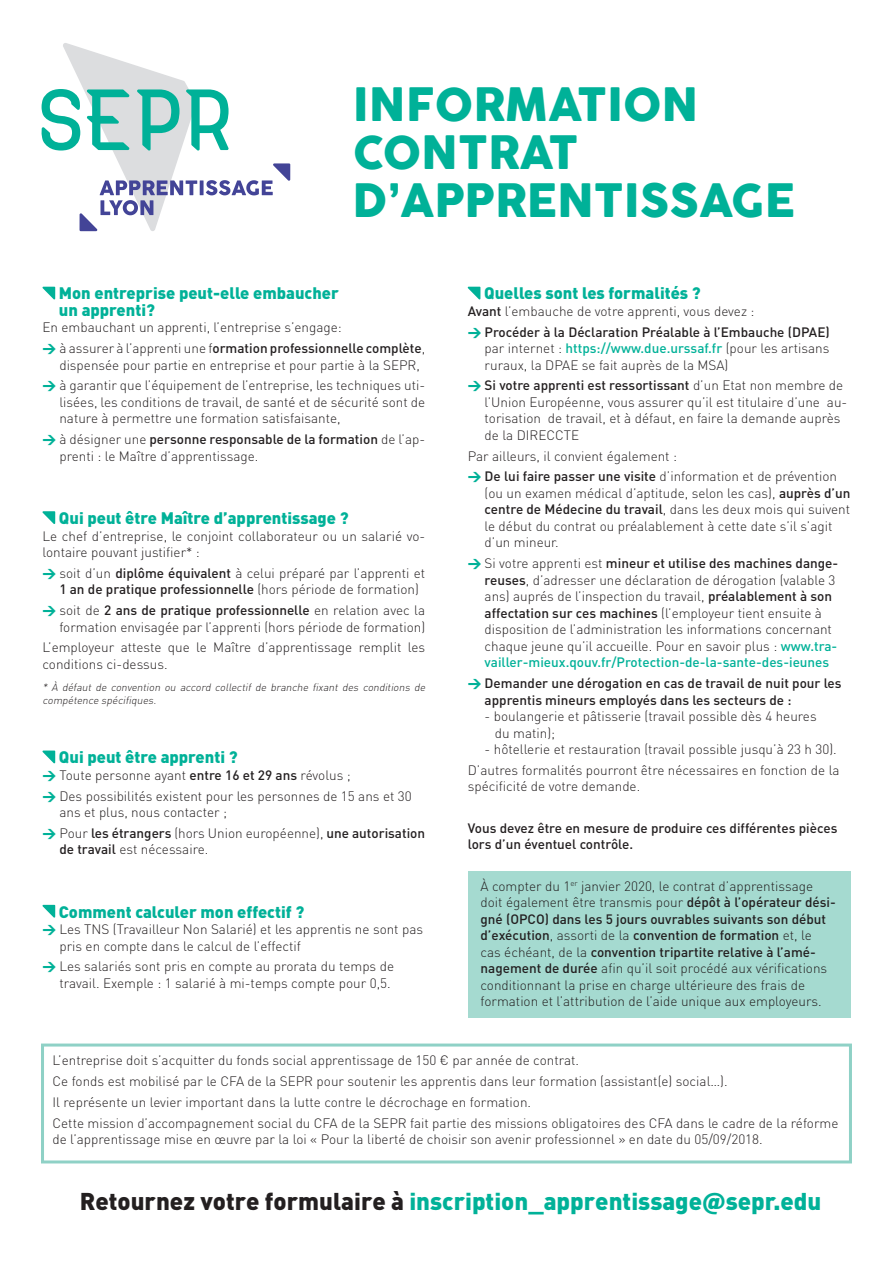
<style>
.page{position:relative;width:893px;height:1263px;background:#fff}
.page>*{position:absolute;margin:0;border:0;box-sizing:border-box;transform-origin:0 0}
.t1{font:45px/48px "COCOGOOSE";color:#00b198}
.t2{font:900 24px "DIN Pro";color:#00b198}
.t3{font:900 16.5px/16.5px "DIN Pro";color:#00b198}
.t4{font:300 13.5px/16.5px "DIN Pro";color:#231f20}
.t5{font:500 13.5px/16.5px "DIN Pro";color:#231f20}
.t6{font:italic 300 10.5px/13.5px "DIN Pro";color:#231f20}
.s1{font-weight:900;color:#00b198}
.s2{font-weight:500}
.s3{font-weight:500;color:#00b198}
.s4{color:#231f20}
</style>
<div class="page">
<svg style="left:42px;top:287px;width:13px;height:12px"></svg>
<svg style="left:42px;top:511px;width:13px;height:13px"></svg>
<svg style="left:42px;top:750px;width:13px;height:13px"></svg>
<svg style="left:42px;top:905px;width:13px;height:12px"></svg>
<div style="left:468px;top:872px;width:382px;height:146px;background:#a5dad0"></div>
<svg style="left:468px;top:287px;width:12px;height:12px"></svg>
<svg style="left:41px;top:43px;width:249px;height:188px"></svg>
<div style="left:41px;top:1043px;width:811px;height:120px;border:3px solid #8fd1c6"></div>
<p class="t1" style="left:353px;top:81px;width:347px">INFORMATION</p>
<p class="t1" style="left:353px;top:129px;width:444px">CONTRAT<br>D’APPRENTISSAGE</p>
<p class="t3" style="left:59px;top:285px;width:282px">Mon entreprise peut-elle embaucher un apprenti?</p>
<p class="t4" style="left:43px;top:319px;width:301px">En embauchant un apprenti, l’entreprise s’engage:</p>
<p class="t4" style="left:59px;top:339px;width:367px;text-indent:-17px"><span class="s1">→</span> à assurer à l’apprenti une f<span class="s2">ormation professionnelle complète</span>, dispensée pour partie en entreprise et pour partie à la SEPR,</p>
<p class="t4" style="left:59px;top:377px;width:367px;text-align:justify;text-indent:-17px"><span class="s1">→</span> à garantir que l’équipement de l’entreprise, les techniques uti&shy;lisées, les conditions de travail, de santé et de sécurité sont de nature à permettre une formation satisfaisante,</p>
<p class="t4" style="left:59px;top:430px;width:367px;text-indent:-17px"><span class="s1">→</span> à désigner une <span class="s2">personne responsable de la formation</span> de l’ap&shy;prenti : le Maître d’apprentissage.</p>
<p class="t3" style="left:59px;top:509px;width:291px">Qui peut être Maître d’apprentissage ?</p>
<p class="t4" style="left:43px;top:527px;width:384px">Le chef d’entreprise, le conjoint collaborateur ou un salarié vo&shy;lontaire pouvant justifier* :</p>
<p class="t4" style="left:59px;top:564px;width:367px;text-indent:-17px"><span class="s1">→</span> soit d’un <span class="s2">diplôme équivalent</span> à celui préparé par l’apprenti et<br><span class="s2">1 an de pratique professionnelle</span> (hors période de formation)</p>
<p class="t4" style="left:43px;top:601px;width:384px;text-align:right"><span class="s1">→</span> soit de <span class="s2">2 ans de pratique professionnelle</span> en relation avec la formation envisagée par l’apprenti (hors période de formation)</p>
<p class="t4" style="left:43px;top:639px;width:384px">L’employeur atteste que le Maître d’apprentissage remplit les conditions ci-dessus.</p>
<p class="t6" style="left:43px;top:680px;width:387px">* À défaut de convention ou accord collectif de branche fixant des conditions de compétence spécifiques.</p>
<p class="t3" style="left:59px;top:748px;width:180px">Qui peut être apprenti ?</p>
<p class="t4" style="left:43px;top:766px;width:310px"><span class="s1">→</span> Toute personne ayant <span class="s2">entre 16 et 29 ans</span> révolus ;</p>
<p class="t4" style="left:59px;top:787px;width:354px;text-indent:-17px"><span class="s1">→</span> Des possibilités existent pour les personnes de 15 ans et 30 ans et plus, nous contacter ;</p>
<p class="t4" style="left:59px;top:824px;width:367px;text-indent:-17px"><span class="s1">→</span> Pour <span class="s2">les étrangers</span> (hors Union européenne), <span class="s2">une autorisation de travail</span> est nécessaire.</p>
<p class="t3" style="left:59px;top:903px;width:247px">Comment calculer mon effectif ?</p>
<p class="t4" style="left:59px;top:920px;width:365px;text-indent:-17px"><span class="s1">→</span> Les TNS (Travailleur Non Salarié) et les apprentis ne sont pas pris en compte dans le calcul de l’effectif</p>
<p class="t4" style="left:43px;top:958px;width:353px;text-align:right"><span class="s1">→</span> Les salariés sont pris en compte au prorata du temps de travail. Exemple : 1 salarié à mi-temps compte pour 0,5.</p>
<p class="t3" style="left:484px;top:285px;width:218px">Quelles sont les formalités ?</p>
<p class="t4" style="left:468px;top:302px;width:288px"><span class="s2">Avant</span> l’embauche de votre apprenti, vous devez :</p>
<p class="t4" style="left:485px;top:323px;width:347px;text-align:justify;text-indent:-17px"><span class="s1">→</span> <span class="s2">Procéder à la Déclaration Préalable à l’Embauche (DPAE) </span>par internet : <span class="s3">https://www.due.urssaf.fr</span> (pour les artisans ruraux, la DPAE se fait auprès de la MSA)</p>
<p class="t4" style="left:485px;top:377px;width:364px;text-indent:-17px"><span class="s1">→</span> <span class="s2">Si votre apprenti est ressortissant</span> d’un Etat non membre de l’Union Européenne, vous assurer qu’il est titulaire d’une au&shy;torisation de travail, et à défaut, en faire la demande auprès de la DIRECCTE</p>
<p class="t4" style="left:468px;top:447px;width:211px">Par ailleurs, il convient également :</p>
<p class="t4" style="left:485px;top:468px;width:367px;text-indent:-17px"><span class="s1">→</span> <span class="s2">De lui faire passer une visite</span> d’information et de prévention (ou un examen médical d’aptitude, selon les cas), <span class="s2">auprès d’un centre de Médecine du travail</span>, dans les deux mois qui suivent le début du contrat ou préalablement à cette date s’il s’agit d’un mineur.</p>
<p class="t4" style="left:485px;top:554px;width:355px;text-indent:-17px"><span class="s1">→</span> Si votre apprenti est <span class="s2">mineur et utilise des machines dange&shy;reuses</span>, d’adresser une déclaration de dérogation (valable 3 ans) auprés de l’inspection du travail, <span class="s2">préalablement à son affectation sur ces machines</span> (l’employeur tient ensuite à disposition de l’administration les informations concernant chaque jeune qu’il accueille. Pour en savoir plus : <span class="s3">www.tra&shy;vailler-mieux.qouv.fr/Protection-de-la-sante-des-ieunes</span></p>
<p class="t5" style="left:485px;top:674px;width:358px;text-indent:-17px"><span class="s1">→</span> Demander une dérogation en cas de travail de nuit pour les apprentis mineurs employés dans les secteurs de :</p>
<p class="t4" style="left:495px;top:707px;width:323px;text-indent:-10px">- boulangerie et pâtisserie (travail possible dès 4 heures du matin);</p>
<p class="t4" style="left:485px;top:740px;width:354px">- hôtellerie et restauration (travail possible jusqu’à 23 h 30).</p>
<p class="t4" style="left:468px;top:761px;width:373px">D’autres formalités pourront être nécessaires en fonction de la spécificité de votre demande.</p>
<p class="t5" style="left:468px;top:819px;width:371px">Vous devez être en mesure de produire ces différentes pièces lors d’un éventuel contrôle.</p>
<p class="t4" style="left:480px;top:877px;width:357px">À compter du 1<sup>er</sup> janvier 2020, le contrat d’apprentissage doit également être transmis pour <span class="s2">dépôt à l’opérateur dési&shy;gné (OPCO) dans les 5 jours ouvrables suivants son début d’exécution</span>, assorti de la <span class="s2">convention de formation</span> et, le<br>cas échéant, de la <span class="s2">convention tripartite relative à l’amé&shy;nagement de durée</span> afin qu’il soit procédé aux vérifications conditionnant la prise en charge ultérieure des frais de formation et l’attribution de l’aide unique aux employeurs.</p>
<p class="t4" style="left:53px;top:1052px;width:528px">L’entreprise doit s’acquitter du fonds social apprentissage de 150 € par année de contrat.</p>
<p class="t4" style="left:53px;top:1072px;width:677px">Ce fonds est mobilisé par le CFA de la SEPR pour soutenir les apprentis dans leur formation (assistant(e) social…).</p>
<p class="t4" style="left:53px;top:1093px;width:480px">Il représente un levier important dans la lutte contre le décrochage en formation.</p>
<p class="t4" style="left:53px;top:1114px;width:787px">Cette mission d’accompagnement social du CFA de la SEPR fait partie des missions obligatoires des CFA dans le cadre de la réforme de l’apprentissage mise en œuvre par la loi « Pour la liberté de choisir son avenir professionnel » en date du 05/09/2018.</p>
<p class="t2" style="left:80px;top:1185px;width:743px"><span class="s4">Retournez votre formulaire à</span> inscription_apprentissage@sepr.edu</p>
</div>
